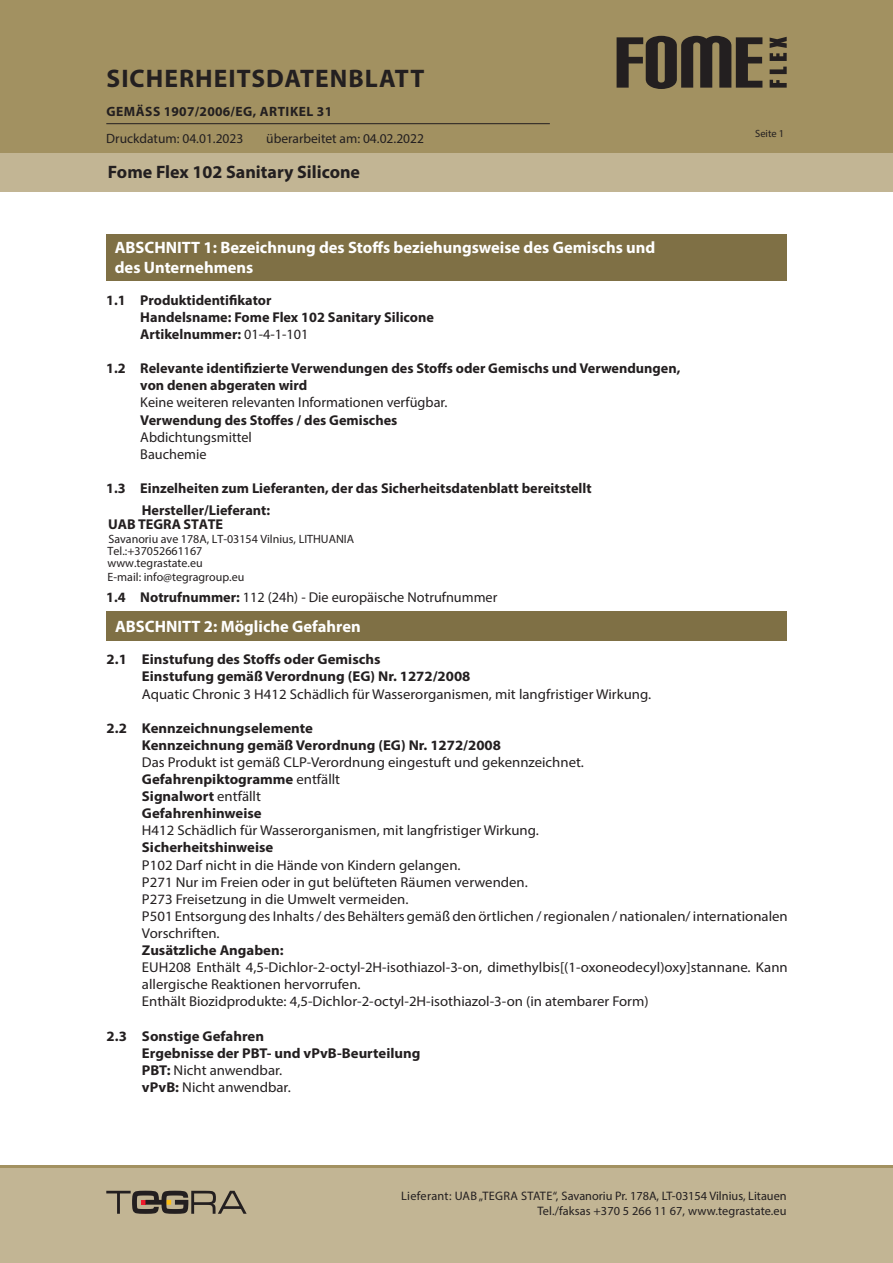
<style>
.page{position:relative;width:893px;height:1263px;background:#fff}
.page>*{position:absolute;margin:0;border:0;box-sizing:border-box;transform-origin:0 0}
.t1{font:700 25.5px "Myriad Pro";letter-spacing:.04em;color:#231f20}
.t2{font:700 18px "Myriad Pro";color:#231f20}
.Skyrius_baltas{font:700 16.5px "Myriad Pro";color:#fff}
.Tekstas_paprastas{font:14.25px/17.1px "Myriad Pro";color:#231f20;scale:1.04 1}
._1_1_skyrius_Boldas{font:700 14.25px/14.2px "Myriad Pro";color:#231f20}
.Tekstas_paprastas-2{font:700 14.25px "Myriad Pro";color:#231f20;scale:1.04 1}
._1_1_skyrius_Boldas-2{font:14.25px "Myriad Pro";color:#231f20}
.t3{font:13.5px "Myriad Pro";color:#231f20}
.t4{font:700 13.5px "Myriad Pro";letter-spacing:.04em;color:#231f20}
.t5{font:12.3px/14.7px "Myriad Pro";letter-spacing:.005em;color:#231f20;text-align:right}
._1_1_skyrius_Boldas-3{font:12px/12.3px "Myriad Pro";color:#231f20}
.t6{font:10.5px "Myriad Pro";color:#231f20}
.s1{font-weight:400}
.s2{font-weight:700}
</style>
<div class="page">
<div style="left:0;top:0;width:893px;height:191px;background:#a29161"></div>
<div style="left:0;top:153px;width:893px;height:38px;background:#c2b594"></div>
<div style="left:0;top:1165px;width:893px;height:98px;background:#c2b594"></div>
<hr style="left:0;top:1165px;width:893px;height:2px;background:#a29161">
<svg style="left:770px;top:80px;width:17px;height:8px"></svg>
<svg style="left:770px;top:67px;width:17px;height:7px"></svg>
<svg style="left:770px;top:37px;width:17px;height:24px"></svg>
<svg style="left:617px;top:36px;width:145px;height:53px"></svg>
<svg style="left:106px;top:1191px;width:141px;height:23px"></svg>
<hr style="left:106px;top:123px;width:444px;height:1px;background:#231f20">
<div style="left:106px;top:611px;width:681px;height:30px;background:#7f7045"></div>
<div style="left:106px;top:234px;width:681px;height:47px;background:#7f7045"></div>
<h1 class="t1" style="left:107px;top:62px;width:319px">SICHERHEITSDATENBLATT</h1>
<p class="t4" style="left:106px;top:102px;width:227px">GEMÄSS 1907/2006/EG, ARTIKEL 31</p>
<p class="t3" style="left:106px;top:130px;width:139px">Druckdatum: 04.01.2023</p>
<p class="t3" style="left:266px;top:130px;width:159px">überarbeitet am: 04.02.2022</p>
<p class="t6" style="left:755px;top:127px;width:31px">Seite 1</p>
<p class="t2" style="left:108px;top:160px;width:254px">Fome Flex 102 Sanitary Silicone</p>
<p class="Skyrius_baltas" style="left:115px;top:237px;width:542px">ABSCHNITT 1: Bezeichnung des Stoffs beziehungsweise des Gemischs und</p>
<p class="Skyrius_baltas" style="left:115px;top:256px;width:140px">des Unternehmens</p>
<p class="_1_1_skyrius_Boldas" style="left:106px;top:292px;width:167px">1.1 Produktidentifikator</p>
<p class="_1_1_skyrius_Boldas" style="left:140px;top:309px;width:295px">Handelsname: Fome Flex 102 Sanitary Silicone</p>
<p class="_1_1_skyrius_Boldas" style="left:140px;top:327px;width:170px">Artikelnummer: <span class="s1">01-4-1-101</span></p>
<p class="_1_1_skyrius_Boldas" style="left:106px;top:361px;width:576px">1.2 Relevante identifizierte Verwendungen des Stoffs oder Gemischs und Verwendungen,</p>
<p class="_1_1_skyrius_Boldas" style="left:140px;top:378px;width:168px">von denen abgeraten wird</p>
<p class="_1_1_skyrius_Boldas-2" style="left:140px;top:394px;width:309px">Keine weiteren relevanten Informationen verfügbar.</p>
<p class="_1_1_skyrius_Boldas" style="left:140px;top:412px;width:259px">Verwendung des Stoffes / des Gemisches</p>
<p class="_1_1_skyrius_Boldas-2" style="left:140px;top:428px;width:113px">Abdichtungsmittel</p>
<p class="_1_1_skyrius_Boldas-2" style="left:140px;top:445px;width:68px">Bauchemie</p>
<p class="_1_1_skyrius_Boldas" style="left:106px;top:480px;width:487px">1.3 Einzelheiten zum Lieferanten, der das Sicherheitsdatenblatt bereitstellt</p>
<p class="_1_1_skyrius_Boldas" style="left:108px;top:502px;width:163px;text-indent:33px">Hersteller/Lieferant:<br>UAB TEGRA STATE</p>
<p class="_1_1_skyrius_Boldas-3" style="left:108px;top:532px;width:248px">Savanoriu ave 178A, LT-03154 Vilnius, LITHUANIA<br>Tel.:+37052661167<br>www.tegrastate.eu</p>
<p class="_1_1_skyrius_Boldas-3" style="left:108px;top:571px;width:138px">E-mail: info@tegragroup.eu</p>
<p class="_1_1_skyrius_Boldas-2" style="left:106px;top:589px;width:393px"><span class="s2">1.4 Notrufnummer:</span> 112 (24h) - Die europäische Notrufnummer</p>
<p class="Skyrius_baltas" style="left:115px;top:615px;width:247px">ABSCHNITT 2: Mögliche Gefahren</p>
<p class="Tekstas_paprastas-2" style="left:107px;top:650px;width:265px">2.1 Einstufung des Stoffs oder Gemischs</p>
<p class="Tekstas_paprastas-2" style="left:142px;top:667px;width:317px">Einstufung gemäß Verordnung (EG) Nr. 1272/2008</p>
<p class="Tekstas_paprastas" style="left:142px;top:685px;width:491px">Aquatic Chronic 3 H412 Schädlich für Wasserorganismen, mit langfristiger Wirkung.</p>
<p class="Tekstas_paprastas-2" style="left:107px;top:719px;width:200px">2.2 Kennzeichnungselemente</p>
<p class="Tekstas_paprastas-2" style="left:142px;top:736px;width:347px">Kennzeichnung gemäß Verordnung (EG) Nr. 1272/2008</p>
<p class="Tekstas_paprastas" style="left:142px;top:753px;width:427px">Das Produkt ist gemäß CLP-Verordnung eingestuft und gekennzeichnet.</p>
<p class="Tekstas_paprastas-2" style="left:142px;top:770px;width:192px">Gefahrenpiktogramme <span class="s1">entfällt</span></p>
<p class="Tekstas_paprastas-2" style="left:142px;top:787px;width:116px">Signalwort <span class="s1">entfällt</span></p>
<p class="Tekstas_paprastas-2" style="left:142px;top:804px;width:117px">Gefahrenhinweise</p>
<p class="Tekstas_paprastas" style="left:142px;top:822px;width:383px">H412 Schädlich für Wasserorganismen, mit langfristiger Wirkung.</p>
<p class="Tekstas_paprastas-2" style="left:142px;top:838px;width:128px">Sicherheitshinweise</p>
<p class="Tekstas_paprastas" style="left:142px;top:856px;width:308px">P102 Darf nicht in die Hände von Kindern gelangen.</p>
<p class="Tekstas_paprastas" style="left:142px;top:873px;width:373px">P271 Nur im Freien oder in gut belüfteten Räumen verwenden.</p>
<p class="Tekstas_paprastas" style="left:142px;top:890px;width:258px">P273 Freisetzung in die Umwelt vermeiden.</p>
<p class="Tekstas_paprastas" style="left:142px;top:907px;width:622px">P501 Entsorgung des Inhalts / des Behälters gemäß den örtlichen / regionalen / nationalen/ internationalen<br>Vorschriften.</p>
<p class="Tekstas_paprastas-2" style="left:142px;top:941px;width:138px">Zusätzliche Angaben:</p>
<p class="Tekstas_paprastas" style="left:142px;top:958px;width:622px">EUH208 Enthält 4,5-Dichlor-2-octyl-2H-isothiazol-3-on, dimethylbis[(1-oxoneodecyl)oxy]stannane. Kann allergische Reaktionen hervorrufen.</p>
<p class="Tekstas_paprastas" style="left:142px;top:993px;width:489px">Enthält Biozidprodukte: 4,5-Dichlor-2-octyl-2H-isothiazol-3-on (in atembarer Form)</p>
<p class="Tekstas_paprastas-2" style="left:107px;top:1026px;width:153px">2.3 Sonstige Gefahren</p>
<p class="Tekstas_paprastas-2" style="left:142px;top:1043px;width:269px">Ergebnisse der PBT- und vPvB-Beurteilung</p>
<p class="Tekstas_paprastas" style="left:142px;top:1061px;width:136px"><span class="s2">PBT:</span> Nicht anwendbar.</p>
<p class="Tekstas_paprastas" style="left:142px;top:1078px;width:145px"><span class="s2">vPvB:</span> Nicht anwendbar.</p>
<p class="t5" style="left:401px;top:1188px;width:387px">Lieferant: UAB „TEGRA STATE“, Savanoriu Pr. 178A, LT-03154 Vilnius, Litauen<br>Tel./faksas +370 5 266 11 67, www.tegrastate.eu</p>
</div>
